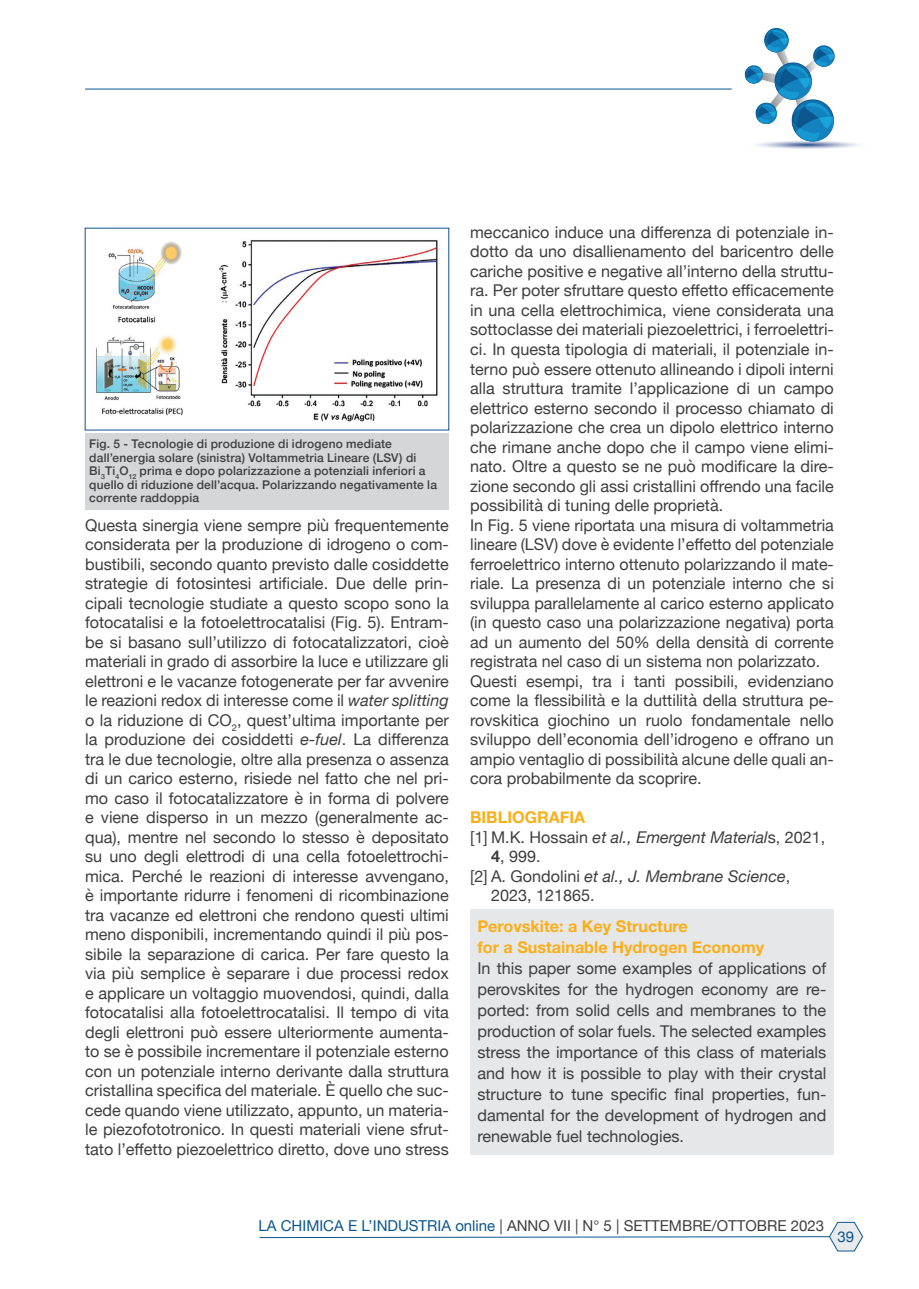
<style>
.page{position:relative;width:919px;height:1289px;background:#fff}
.page>*{position:absolute;margin:0;border:0;box-sizing:border-box;transform-origin:0 0}
.Body_Text_2{font:16.2px/19.5px "Helvetica Neue";color:#3e3e3f;text-align:justify}
.Normale{font:16.2px/21px "Helvetica Neue";color:#3e3e3f;text-align:justify}
.Normale-2{font:700 16.2px "Helvetica Neue";color:#faaf18}
.Body_Text_2-2{font:700 16.2px "Helvetica Neue";color:#faaf18}
.t1{font:15px "Helvetica Neue";color:#3e3e3f}
.t2{font:15px "Helvetica Neue";color:#0b568e}
.Dida{font:500 12px/13.5px "Helvetica Neue";letter-spacing:.015em;color:#3e3e3f}
.s1{font-style:italic}
.s2{font-weight:700}
.s3{color:#0b568e}
</style>
<div class="page">
<hr style="left:85px;top:89px;width:646px;height:1px;background:#0b568e">
<svg style="left:744px;top:28px;width:114px;height:121px"></svg>
<svg style="left:259px;top:1222px;width:603px;height:29px"></svg>
<div style="left:470px;top:909px;width:363px;height:245px;background:#e6e7e9"></div>
<img style="left:96px;top:240px;width:342px;height:182px">
<div style="left:85px;top:433px;width:364px;height:77px;background:#d5d6d8"></div>
<p class="Dida" style="left:89px;top:436px;width:349px">Fig. 5 - Tecnologie di produzione di idrogeno mediate dall’energia solare (sinistra) Voltammetria Lineare (LSV) di Bi<sub>3</sub>Ti<sub>4</sub>O<sub>12</sub> prima e dopo polarizzazione a potenziali inferiori a quello di riduzione dell’acqua. Polarizzando negativamente la corrente raddoppia</p>
<p class="Body_Text_2" style="left:85px;top:516px;width:365px">Questa sinergia viene sempre più frequentemente considerata per la produzione di idrogeno o com&shy;bustibili, secondo quanto previsto dalle cosiddette strategie di fotosintesi artificiale. Due delle prin&shy;cipali tecnologie studiate a questo scopo sono la fotocatalisi e la fotoelettrocatalisi (Fig. 5). Entram&shy;be si basano sull’utilizzo di fotocatalizzatori, cioè materiali in grado di assorbire la luce e utilizzare gli elettroni e le vacanze fotogenerate per far avvenire le reazioni redox di interesse come il <span class="s1">water splitting </span>o la riduzione di CO<sub>2</sub>, quest’ultima importante per la produzione dei cosiddetti <span class="s1">e-fuel</span>. La differenza tra le due tecnologie, oltre alla presenza o assenza di un carico esterno, risiede nel fatto che nel pri&shy;mo caso il fotocatalizzatore è in forma di polvere e viene disperso in un mezzo (generalmente ac&shy;qua), mentre nel secondo lo stesso è depositato su uno degli elettrodi di una cella fotoelettrochi&shy;mica. Perché le reazioni di interesse avvengano, è importante ridurre i fenomeni di ricombinazione tra vacanze ed elettroni che rendono questi ultimi meno disponibili, incrementando quindi il più pos&shy;sibile la separazione di carica. Per fare questo la via più semplice è separare i due processi redox e applicare un voltaggio muovendosi, quindi, dalla fotocatalisi alla fotoelettrocatalisi. Il tempo di vita degli elettroni può essere ulteriormente aumenta&shy;to se è possibile incrementare il potenziale esterno con un potenziale interno derivante dalla struttura cristallina specifica del materiale. È quello che suc&shy;cede quando viene utilizzato, appunto, un materia&shy;le piezofototronico. In questi materiali viene sfrut&shy;tato l’effetto piezoelettrico diretto, dove uno stress</p>
<p class="Body_Text_2" style="left:470px;top:223px;width:365px">meccanico induce una differenza di potenziale in&shy;dotto da uno disallienamento del baricentro delle cariche positive e negative all’interno della struttu&shy;ra. Per poter sfruttare questo effetto efficacemente in una cella elettrochimica, viene considerata una sottoclasse dei materiali piezoelettrici, i ferroelettri&shy;ci. In questa tipologia di materiali, il potenziale in&shy;terno può essere ottenuto allineando i dipoli interni alla struttura tramite l’applicazione di un campo elettrico esterno secondo il processo chiamato di polarizzazione che crea un dipolo elettrico interno che rimane anche dopo che il campo viene elimi&shy;nato. Oltre a questo se ne può modificare la dire&shy;zione secondo gli assi cristallini offrendo una facile possibilità di tuning delle proprietà.</p>
<p class="Body_Text_2" style="left:470px;top:516px;width:365px">In Fig. 5 viene riportata una misura di voltammetria lineare (LSV) dove è evidente l’effetto del potenziale ferroelettrico interno ottenuto polarizzando il mate&shy;riale. La presenza di un potenziale interno che si sviluppa parallelamente al carico esterno applicato (in questo caso una polarizzazione negativa) porta ad un aumento del 50% della densità di corrente registrata nel caso di un sistema non polarizzato.</p>
<p class="Body_Text_2" style="left:470px;top:672px;width:365px">Questi esempi, tra i tanti possibili, evidenziano come la flessibilità e la duttilità della struttura pe&shy;rovskitica giochino un ruolo fondamentale nello sviluppo dell’economia dell’idrogeno e offrano un ampio ventaglio di possibilità alcune delle quali an&shy;cora probabilmente da scoprire.</p>
<p class="Body_Text_2-2" style="left:470px;top:804px;width:117px">BIBLIOGRAFIA</p>
<p class="Body_Text_2" style="left:491px;top:828px;width:336px;text-indent:-21px">[1] M.K. Hossain <span class="s1">et al., Emergent Material</span>s, 2021,<br><span class="s2">4</span>, 999.</p>
<p class="Body_Text_2" style="left:491px;top:867px;width:301px;text-indent:-21px">[2] A. Gondolini <span class="s1">et al., J. Membrane Science</span>,<br>2023, 121865.</p>
<p class="Normale-2" style="left:477px;top:913px;width:212px">Perovskite: a Key Structure</p>
<p class="Normale-2" style="left:477px;top:934px;width:288px">for a Sustainable Hydrogen Economy</p>
<p class="Normale" style="left:477px;top:958px;width:350px">In this paper some examples of applications of perovskites for the hydrogen economy are re&shy;ported: from solid cells and membranes to the production of solar fuels. The selected examples stress the importance of this class of materials and how it is possible to play with their crystal structure to tune specific final properties, fun&shy;damental for the development of hydrogen and renewable fuel technologies.</p>
<p class="t1" style="left:258px;top:1214px;width:567px"><span class="s3">LA CHIMICA E L’INDUSTRIA online</span> | ANNO VII | N° 5 | SETTEMBRE/OTTOBRE 2023</p>
<p class="t2" style="left:837px;top:1225px;width:18px">39</p>
</div>
